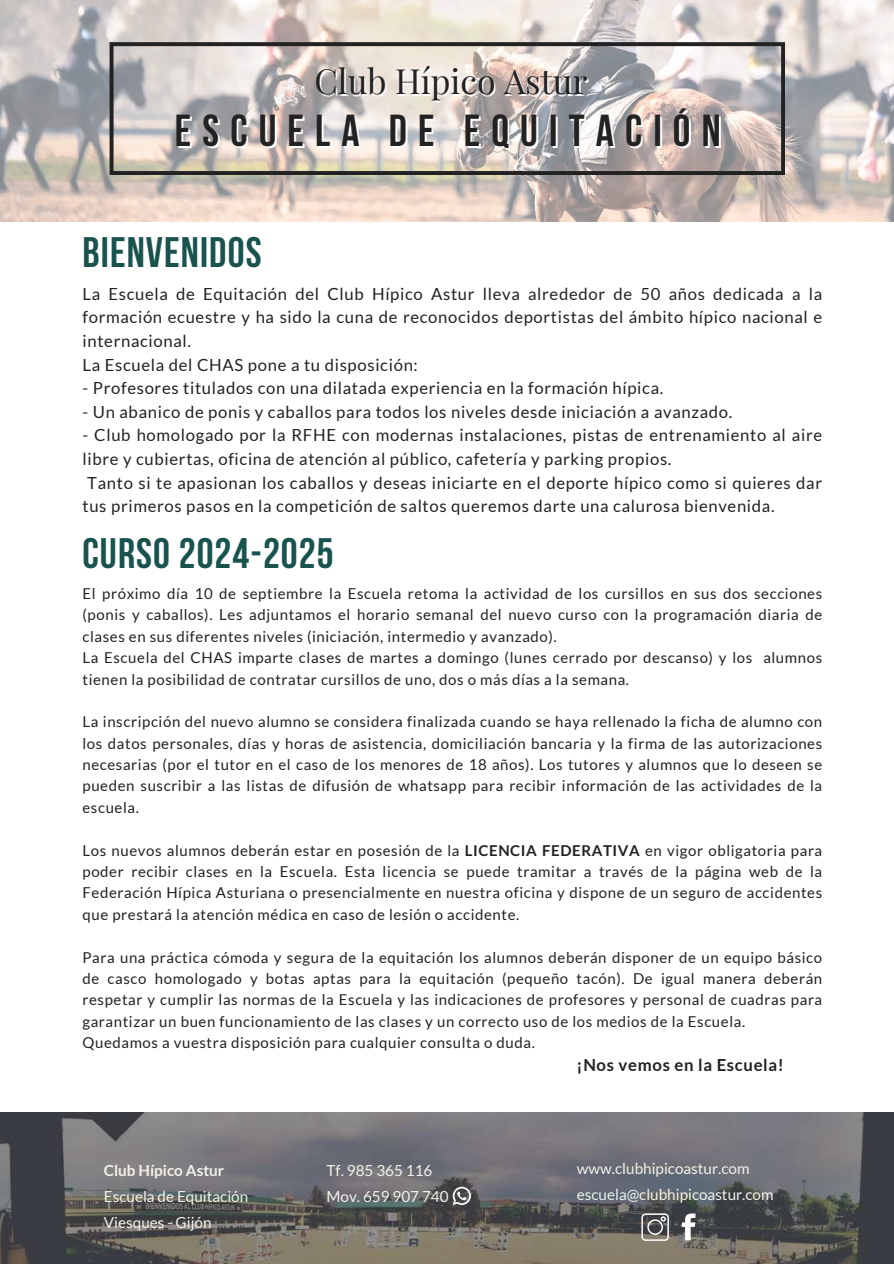
<style>
.page{position:relative;width:894px;height:1264px;background:#fff}
.page>*{position:absolute;margin:0;border:0;box-sizing:border-box;transform-origin:0 0}
.t1{font:700 44.55px "Bebas Neue";letter-spacing:.25em;color:#222}
.t2{font:700 42.45px "Bebas Neue";letter-spacing:.025em;color:#19534e}
.t3{font:34.05px "Playfair Display";color:#222}
.t4{font:16.65px/23.7px "Lato";letter-spacing:.04em;color:#222}
.t5{font:700 16.65px "Lato";letter-spacing:.04em;color:#222}
.t6{font:15.3px/25.8px "Lato";color:#f1f1e9}
.t7{font:700 15.3px "Lato";color:#f1f1e9}
.t8{font:15px/21.3px "Lato";letter-spacing:.04em;color:#222}
.s1{font-weight:700}
</style>
<div class="page">
<img style="left:0;top:0;width:893px;height:221px">
<img style="left:0;top:1112px;width:893px;height:151px">
<svg style="left:109px;top:42px;width:675px;height:133px"></svg>
<img style="left:263px;top:63px;width:45px;height:58px">
<svg style="left:452px;top:1186px;width:18px;height:18px"></svg>
<svg style="left:641px;top:1213px;width:27px;height:27px"></svg>
<svg style="left:681px;top:1213px;width:14px;height:27px"></svg>
<h3 class="t3" style="left:314px;top:57px;width:275px">Club Hípico Astur</h3>
<h1 class="t1" style="left:175px;top:112px;width:547px">ESCUELA DE EQUITACIÓN</h1>
<h2 class="t2" style="left:82px;top:235px;width:180px">BIENVENIDOS</h2>
<p class="t4" style="left:82px;top:281px;width:741px">La Escuela de Equitación del Club Hípico Astur lleva alrededor de 50 años dedicada a la formación ecuestre y ha sido la cuna de reconocidos deportistas del ámbito hípico nacional e internacional.<br>La Escuela del CHAS pone a tu disposición:</p>
<p class="t4" style="left:82px;top:376px;width:582px">- Profesores titulados con una dilatada experiencia en la formación hípica.</p>
<p class="t4" style="left:82px;top:399px;width:651px">- Un abanico de ponis y caballos para todos los niveles desde iniciación a avanzado.</p>
<p class="t4" style="left:82px;top:423px;width:741px">- Club homologado por la RFHE con modernas instalaciones, pistas de entrenamiento al aire libre y cubiertas, oficina de atención al público, cafetería y parking propios.<br>Tanto si te apasionan los caballos y deseas iniciarte en el deporte hípico como si quieres dar tus primeros pasos en la competición de saltos queremos darte una calurosa bienvenida.</p>
<h2 class="t2" style="left:82px;top:536px;width:252px">CURSO 2024-2025</h2>
<p class="t8" style="left:82px;top:582px;width:741px">El próximo día 10 de septiembre la Escuela retoma la actividad de los cursillos en sus dos secciones (ponis y caballos). Les adjuntamos el horario semanal del nuevo curso con la programación diaria de clases en sus diferentes niveles (iniciación, intermedio y avanzado).<br>La Escuela del CHAS imparte clases de martes a domingo (lunes cerrado por descanso) y los alumnos tienen la posibilidad de contratar cursillos de uno, dos o más días a la semana.</p>
<p class="t8" style="left:82px;top:710px;width:741px;text-align:justify">La inscripción del nuevo alumno se considera finalizada cuando se haya rellenado la ficha de alumno con los datos personales, días y horas de asistencia, domiciliación bancaria y la firma de las autorizaciones necesarias (por el tutor en el caso de los menores de 18 años). Los tutores y alumnos que lo deseen se pueden suscribir a las listas de difusión de whatsapp para recibir información de las actividades de la escuela.</p>
<p class="t8" style="left:82px;top:839px;width:741px;text-align:justify">Los nuevos alumnos deberán estar en posesión de la <span class="s1">LICENCIA FEDERATIVA</span> en vigor obligatoria para poder recibir clases en la Escuela. Esta licencia se puede tramitar a través de la página web de la Federación Hípica Asturiana o presencialmente en nuestra oficina y dispone de un seguro de accidentes que prestará la atención médica en caso de lesión o accidente.</p>
<p class="t8" style="left:82px;top:946px;width:741px">Para una práctica cómoda y segura de la equitación los alumnos deberán disponer de un equipo básico de casco homologado y botas aptas para la equitación (pequeño tacón). De igual manera deberán respetar y cumplir las normas de la Escuela y las indicaciones de profesores y personal de cuadras para garantizar un buen funcionamiento de las clases y un correcto uso de los medios de la Escuela.<br>Quedamos a vuestra disposición para cualquier consulta o duda.</p>
<p class="t5" style="left:576px;top:1054px;width:209px">¡Nos vemos en la Escuela!</p>
<p class="t7" style="left:104px;top:1160px;width:122px">Club Hípico Astur</p>
<p class="t6" style="left:104px;top:1182px;width:146px">Escuela de Equitación<br>Viesques - Gijón</p>
<p class="t6" style="left:326px;top:1156px;width:123px">Tf. 985 365 116<br>Mov. 659 907 740</p>
<p class="t6" style="left:576px;top:1155px;width:198px">www.clubhipicoastur.com escuela@clubhipicoastur.com</p>
</div>
